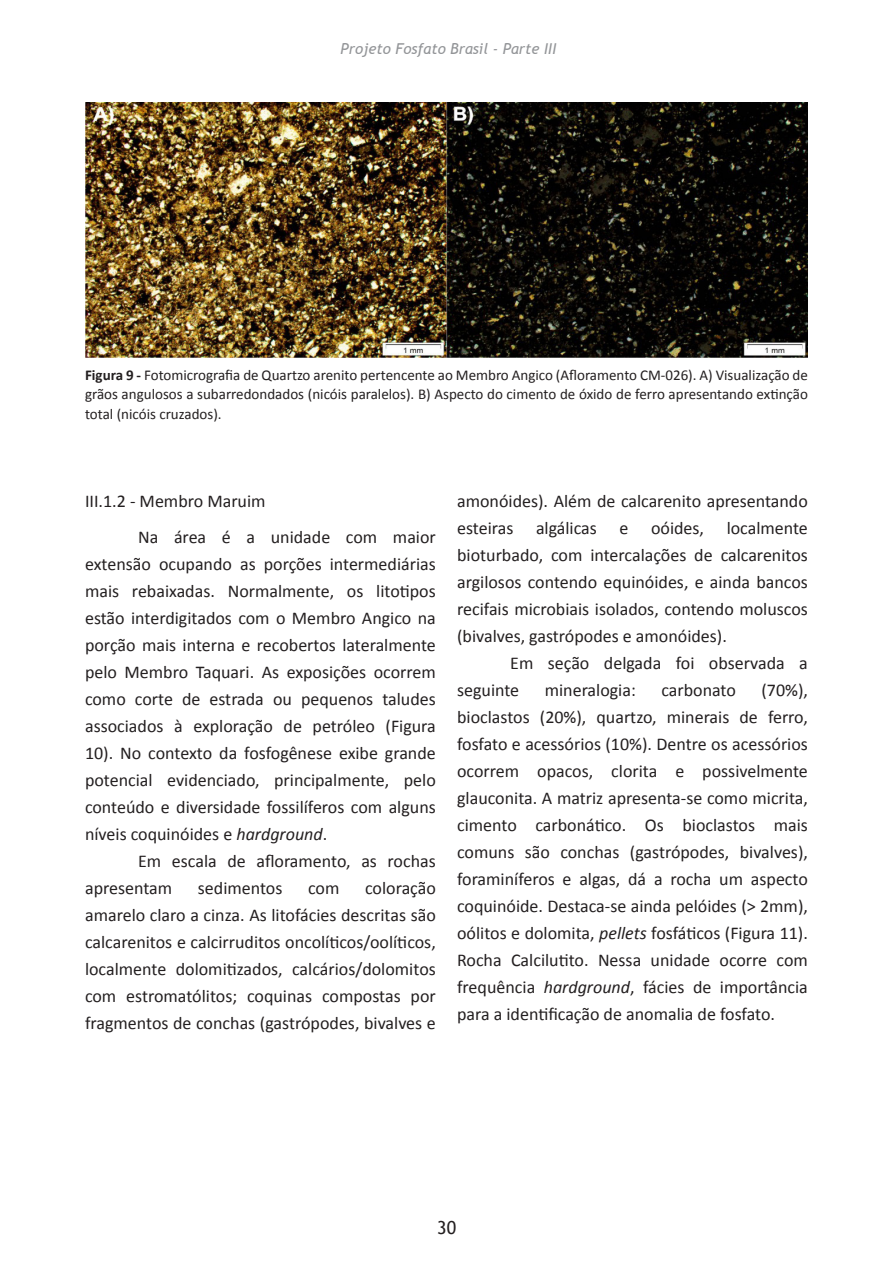
<style>
.page{position:relative;width:893px;height:1263px;background:#fff}
.page>*{position:absolute;margin:0;border:0;box-sizing:border-box;transform-origin:0 0}
.Título_3{font:18px/27px "Calibri";color:#231f20;text-align:justify}
.t1{font:18px "Trebuchet MS";color:#231f20}
.t2{font:15px/19.5px "Calibri";color:#231f20;text-align:justify}
.t3{font:italic 15px "Trebuchet MS";color:#939598}
.s1{font-weight:700}
.s2{font-style:italic}
</style>
<div class="page">
<img style="left:85px;top:102px;width:723px;height:255px">
<p class="t3" style="left:341px;top:39px;width:217px">Projeto Fosfato Brasil - Parte III</p>
<p class="t2" style="left:85px;top:365px;width:724px"><span class="s1">Figura 9 -</span> Fotomicrografia de Quartzo arenito pertencente ao Membro Angico (Afloramento CM-026). A) Visualização de grãos angulosos a subarredondados (nicóis paralelos). B) Aspecto do cimento de óxido de ferro apresentando extinção total (nicóis cruzados).</p>
<p class="Título_3" style="left:85px;top:488px;width:182px">III.1.2 - Membro Maruim</p>
<p class="Título_3" style="left:85px;top:524px;width:352px;text-indent:53px">Na área é a unidade com maior extensão ocupando as porções intermediárias mais rebaixadas. Normalmente, os litotipos estão interdigitados com o Membro Angico na porção mais interna e recobertos lateralmente pelo Membro Taquari. As exposições ocorrem como corte de estrada ou pequenos taludes associados à exploração de petróleo (Figura 10). No contexto da fosfogênese exibe grande potencial evidenciado, principalmente, pelo conteúdo e diversidade fossilíferos com alguns níveis coquinóides e <span class="s2">hardground</span>.</p>
<p class="Título_3" style="left:85px;top:848px;width:352px;text-indent:53px">Em escala de afloramento, as rochas apresentam</p>
<p class="Título_3" style="left:85px;top:875px;width:352px;text-indent:280px">coloração amarelo claro a cinza. As litofácies descritas são calcarenitos e calcirruditos oncolíticos/oolíticos, localmente dolomitizados, calcários/dolomitos com estromatólitos; coquinas compostas por fragmentos de conchas (gastrópodes, bivalves e</p>
<p class="Título_3" style="left:198px;top:875px;width:86px">sedimentos</p>
<p class="Título_3" style="left:308px;top:875px;width:33px">com</p>
<p class="Título_3" style="left:457px;top:488px;width:352px">amonóides). Além de calcarenito apresentando esteiras</p>
<p class="Título_3" style="left:536px;top:515px;width:62px">algálicas</p>
<p class="Título_3" style="left:619px;top:515px;width:10px">e</p>
<p class="Título_3" style="left:651px;top:515px;width:55px">oóides,</p>
<p class="Título_3" style="left:457px;top:515px;width:352px;text-indent:270px">localmente bioturbado, com intercalações de calcarenitos argilosos contendo equinóides, e ainda bancos recifais microbiais isolados, contendo moluscos (bivalves, gastrópodes e amonóides).</p>
<p class="Título_3" style="left:457px;top:650px;width:352px;text-indent:53px">Em seção delgada foi observada a seguinte</p>
<p class="Título_3" style="left:457px;top:677px;width:352px;text-indent:304px">(70%), bioclastos (20%), quartzo, minerais de ferro, fosfato e acessórios (10%). Dentre os acessórios ocorrem opacos, clorita e possivelmente glauconita. A matriz apresenta-se como micrita, cimento carbonático. Os bioclastos mais comuns são conchas (gastrópodes, bivalves), foraminíferos e algas, dá a rocha um aspecto coquinóide. Destaca-se ainda pelóides (&gt; 2mm), oólitos e dolomita, <span class="s2">pellets</span> fosfáticos (Figura 11).<br>Rocha Calcilutito. Nessa unidade ocorre com frequência <span class="s2">hardground</span>, fácies de importância para a identificação de anomalia de fosfato.</p>
<p class="Título_3" style="left:545px;top:677px;width:93px">mineralogia:</p>
<p class="Título_3" style="left:661px;top:677px;width:76px">carbonato</p>
<p class="t1" style="left:437px;top:1216px;width:20px">30</p>
</div>
